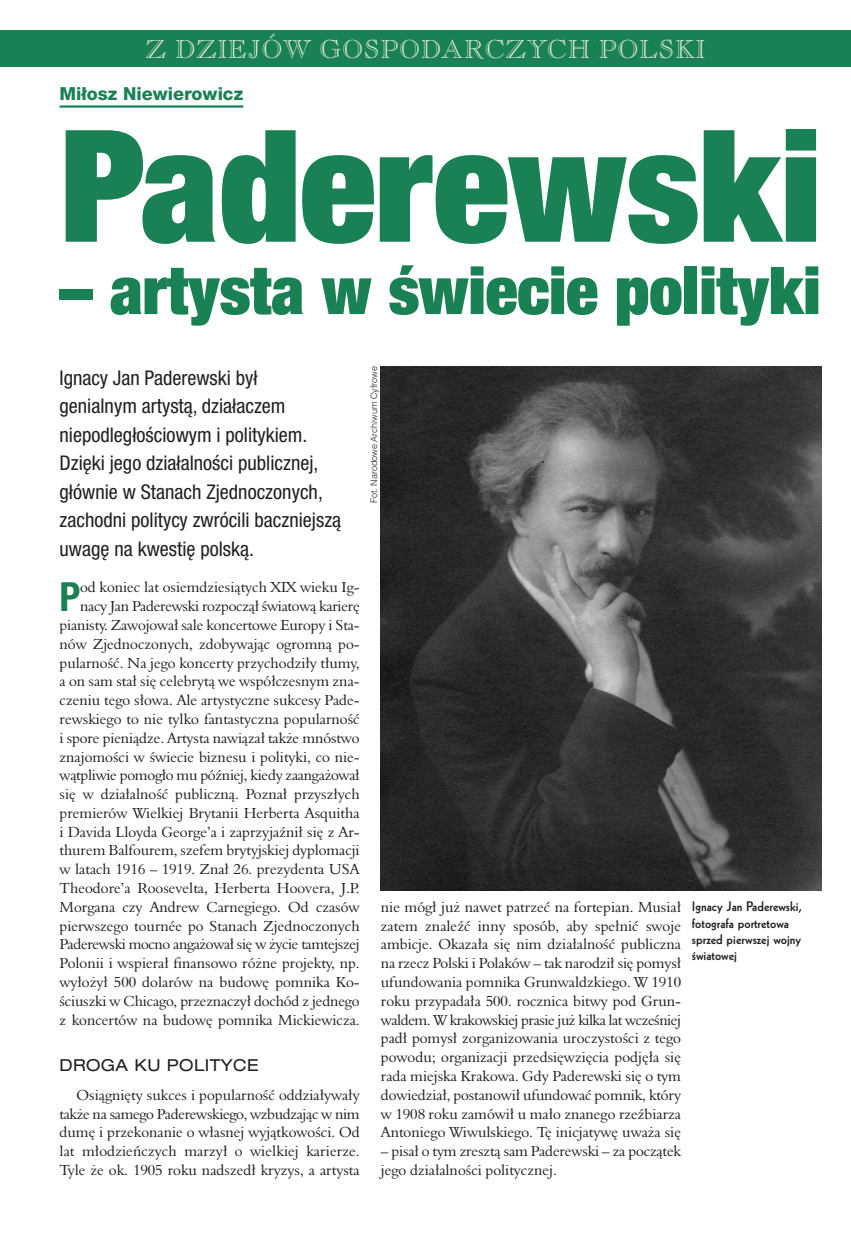
<style>
.page{position:relative;width:851px;height:1234px;background:#fff}
.page>*{position:absolute;margin:0;border:0;box-sizing:border-box;transform-origin:0 0}
.t1{font:900 condensed 156px "Helvetica Neue LT Com";color:#198153}
.t2{font:900 condensed 66px "Helvetica Neue LT Com";color:#198153}
.t3{font:700 condensed 40.2px "Helvetica Neue LT Com";color:#198153}
.t4{font:25.5px "Caslon Opnface EU";letter-spacing:.05em;color:#eaf1df}
.t5{font:condensed 20.25px/28.5px "Helvetica Neue LT Com";color:#1f1f1e}
.t6{font:800 18px "Helvetica Neue LT Com";color:#198153}
.t7{font:expanded 16.5px "Helvetica Neue LT Com";letter-spacing:.025em;color:#1f1f1e}
.t8{font:15px/18.8px "Aldine 401 EU";color:#1f1f1e;text-align:justify}
.t9{font:700 13.5px/16.2px "Geometric 231 EU";color:#1f1f1e}
.t10{font:300 9px "Helvetica";color:#1f1f1e}
</style>
<div class="page">
<hr style="left:60px;top:105px;width:183px;height:3px;background:#198153">
<div style="left:0;top:30px;width:850px;height:36px;background:#198153"></div>
<img style="left:381px;top:366px;width:440px;height:524px">
<h3 class="t4" style="left:146px;top:33px;width:560px">Z DZIEJÓW GOSPODARCZYCH POLSKI</h3>
<p class="t6" style="left:60px;top:83px;width:185px">Miłosz Niewierowicz</p>
<h1 class="t1" style="left:60px;top:87px;width:762px">Paderewski</h1>
<h2 class="t2" style="left:60px;top:249px;width:762px">– artysta w świecie polityki</h2>
<h3 class="t5" style="left:60px;top:363px;width:283px">Ignacy Jan Paderewski był<br>genialnym artystą, działaczem niepodległościowym i politykiem.<br>Dzięki jego działalności publicznej, głównie w Stanach Zjednoczonych, zachodni politycy zwrócili baczniejszą uwagę na kwestię polską.</h3>
<h3 class="t3" style="left:60px;top:572px;width:22px">P</h3>
<p class="t8" style="left:59px;top:578px;width:301px;text-align:right">od koniec lat osiemdziesiątych XIX wieku Ig&shy;nacy Jan Paderewski rozpoczął światową karierę pianisty. Zawojował sale koncertowe Europy i Sta&shy;nów Zjednoczonych, zdobywając ogromną po&shy;pularność. Na jego koncerty przychodziły tłumy, a on sam stał się celebrytą we współczesnym zna&shy;czeniu tego słowa. Ale artystyczne sukcesy Pade&shy;rewskiego to nie tylko fantastyczna popularność i spore pieniądze. Artysta nawiązał także mnóstwo znajomości w świecie biznesu i polityki, co nie&shy;wątpliwie pomogło mu później, kiedy zaangażował się w działalność publiczną. Poznał przyszłych premierów Wielkiej Brytanii Herberta Asquitha i Davida Lloyda George’a i zaprzyjaźnił się z Ar&shy;thurem Balfourem, szefem brytyjskiej dyplomacji w latach 1916 – 1919. Znał 26. prezydenta USA Theodore’a Roosevelta, Herberta Hoovera, J.P.<br>Morgana czy Andrew Carnegiego. Od czasów pierwszego tournée po Stanach Zjednoczonych Paderewski mocno angażował się w życie tamtejszej Polonii i wspierał finansowo różne projekty, np. wyłożył 500 dolarów na budowę pomnika Ko&shy;ściuszki w Chicago, przeznaczył dochód z jednego z koncertów na budowę pomnika Mickiewicza.</p>
<p class="t7" style="left:60px;top:1054px;width:201px">DROGA KU POLITYCE</p>
<p class="t8" style="left:59px;top:1085px;width:301px;text-indent:17px">Osiągnięty sukces i popularność oddziaływały także na samego Paderewskiego, wzbudzając w nim dumę i przekonanie o własnej wyjątkowości. Od lat młodzieńczych marzył o wielkiej karierze.<br>Tyle że ok. 1905 roku nadszedł kryzys, a artysta</p>
<p class="t10" style="left:366px;top:503px;width:139px;rotate:-90deg">Fot. Narodowe Archiwum Cyfrowe</p>
<p class="t8" style="left:381px;top:897px;width:301px">nie mógł już nawet patrzeć na fortepian. Musiał zatem znaleźć inny sposób, aby spełnić swoje ambicje. Okazała się nim działalność publiczna na rzecz Polski i Polaków – tak narodził się pomysł ufundowania pomnika Grunwaldzkiego. W 1910 roku przypadała 500. rocznica bitwy pod Grun&shy;waldem. W krakowskiej prasie już kilka lat wcześniej padł pomysł zorganizowania uroczystości z tego powodu; organizacji przedsięwzięcia podjęła się rada miejska Krakowa. Gdy Paderewski się o tym dowiedział, postanowił ufundować pomnik, który w 1908 roku zamówił u mało znanego rzeźbiarza Antoniego Wiwulskiego. Tę inicjatywę uważa się</p>
<p class="t8" style="left:381px;top:1141px;width:301px">– pisał o tym zresztą sam Paderewski – za początek jego działalności politycznej.</p>
<p class="t9" style="left:691px;top:898px;width:112px">Ignacy Jan Paderewski, fotografa portretowa sprzed pierwszej wojny światowej</p>
</div>
